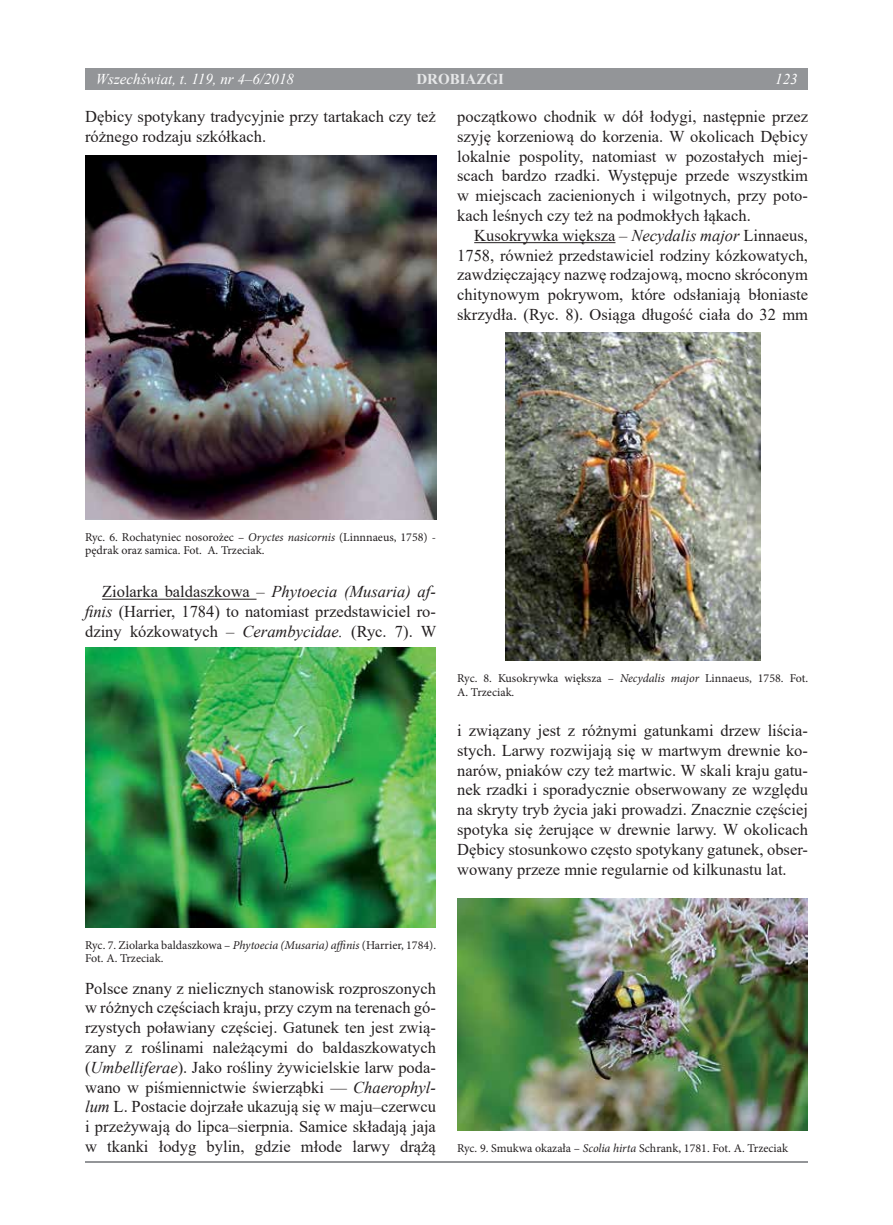
<style>
.page{position:relative;width:893px;height:1225px;background:#fff}
.page>*{position:absolute;margin:0;border:0;box-sizing:border-box;transform-origin:0 0}
.t1{font:16.5px/19.8px "Times New Roman";color:#231f20;text-align:justify}
.t2{font:italic 15px "Times New Roman";color:#fff}
.t3{font:700 15px "Times New Roman";color:#e6e7e8}
.t4{font:12px/13.2px "Minion Pro";color:#231f20}
.s1{font-style:normal}
.s2{font-style:italic}
</style>
<div class="page">
<hr style="left:85px;top:1161px;width:723px;height:1px;background:#939598">
<hr style="left:102px;top:599px;width:155px;height:1px;background:#231f20">
<hr style="left:474px;top:242px;width:141px;height:1px;background:#231f20">
<img style="left:85px;top:155px;width:351px;height:364px">
<img style="left:85px;top:648px;width:351px;height:279px">
<img style="left:505px;top:333px;width:255px;height:328px">
<img style="left:457px;top:898px;width:351px;height:232px">
<div style="left:85px;top:68px;width:723px;height:21px;background:#939598"></div>
<p class="t2" style="left:96px;top:69px;width:200px">Wszechświat, t. 119, nr 4<span class="s1">–</span>6/2018</p>
<p class="t3" style="left:416px;top:69px;width:89px">DROBIAZGI</p>
<p class="t2" style="left:775px;top:69px;width:24px">123</p>
<p class="t1" style="left:85px;top:106px;width:352px">Dębicy spotykany tradycyjnie przy tartakach czy też różnego rodzaju szkółkach.</p>
<p class="t1" style="left:457px;top:106px;width:352px">początkowo chodnik w dół łodygi, następnie przez szyję korzeniową do korzenia. W okolicach Dębicy lokalnie pospolity, natomiast w pozostałych miej&shy;scach bardzo rzadki. Występuje przede wszystkim w miejscach zacienionych i wilgotnych, przy poto&shy;kach leśnych czy też na podmokłych łąkach.</p>
<p class="t1" style="left:457px;top:225px;width:352px;text-indent:17px">Kusokrywka większa – <span class="s2">Necydalis major</span> Linnaeus, 1758, również przedstawiciel rodziny kózkowatych, zawdzięczający nazwę rodzajową, mocno skróconym chitynowym pokrywom, które odsłaniają błoniaste skrzydła. (Ryc. 8). Osiąga długość ciała do 32 mm</p>
<p class="t4" style="left:85px;top:530px;width:352px">Ryc. 6. Rochatyniec nosorożec – <span class="s2">Oryctes nasicornis</span> (Linnnaeus, 1758) - pędrak oraz samica. Fot. A. Trzeciak.</p>
<p class="t1" style="left:85px;top:581px;width:353px;text-indent:17px">Ziolarka baldaszkowa – <span class="s2">Phytoecia (Musaria) af&shy;finis</span> (Harrier, 1784) to natomiast przedstawiciel ro&shy;dziny kózkowatych – <span class="s2">Cerambycidae.</span> (Ryc. 7). W</p>
<p class="t4" style="left:457px;top:672px;width:352px">Ryc. 8. Kusokrywka większa – <span class="s2">Necydalis major</span> Linnaeus, 1758. Fot.<br>A. Trzeciak.</p>
<p class="t1" style="left:457px;top:720px;width:352px">i związany jest z różnymi gatunkami drzew liścia&shy;stych. Larwy rozwijają się w martwym drewnie ko&shy;narów, pniaków czy też martwic. W skali kraju gatu&shy;nek rzadki i sporadycznie obserwowany ze względu na skryty tryb życia jaki prowadzi. Znacznie częściej spotyka się żerujące w drewnie larwy. W okolicach Dębicy stosunkowo często spotykany gatunek, obser&shy;wowany przeze mnie regularnie od kilkunastu lat.</p>
<p class="t4" style="left:85px;top:938px;width:352px">Ryc. 7. Ziolarka baldaszkowa – <span class="s2">Phytoecia (Musaria) affinis</span> (Harrier, 1784).<br>Fot. A. Trzeciak.</p>
<p class="t1" style="left:85px;top:977px;width:352px">Polsce znany z nielicznych stanowisk rozproszonych w różnych częściach kraju, przy czym na terenach gó&shy;rzystych poławiany częściej. Gatunek ten jest zwią&shy;zany z roślinami należącymi do baldaszkowatych (<span class="s2">Umbelliferae</span>). Jako rośliny żywicielskie larw poda&shy;wano w piśmiennictwie świerząbki — <span class="s2">Chaerophyl&shy;lum</span> L. Postacie dojrzałe ukazują się w maju–czerwcu i przeżywają do lipca–sierpnia. Samice składają jaja w tkanki łodyg bylin, gdzie młode larwy drążą</p>
<p class="t4" style="left:457px;top:1141px;width:333px">Ryc. 9. Smukwa okazała – <span class="s2">Scolia hirta</span> Schrank, 1781. Fot. A. Trzeciak</p>
</div>
